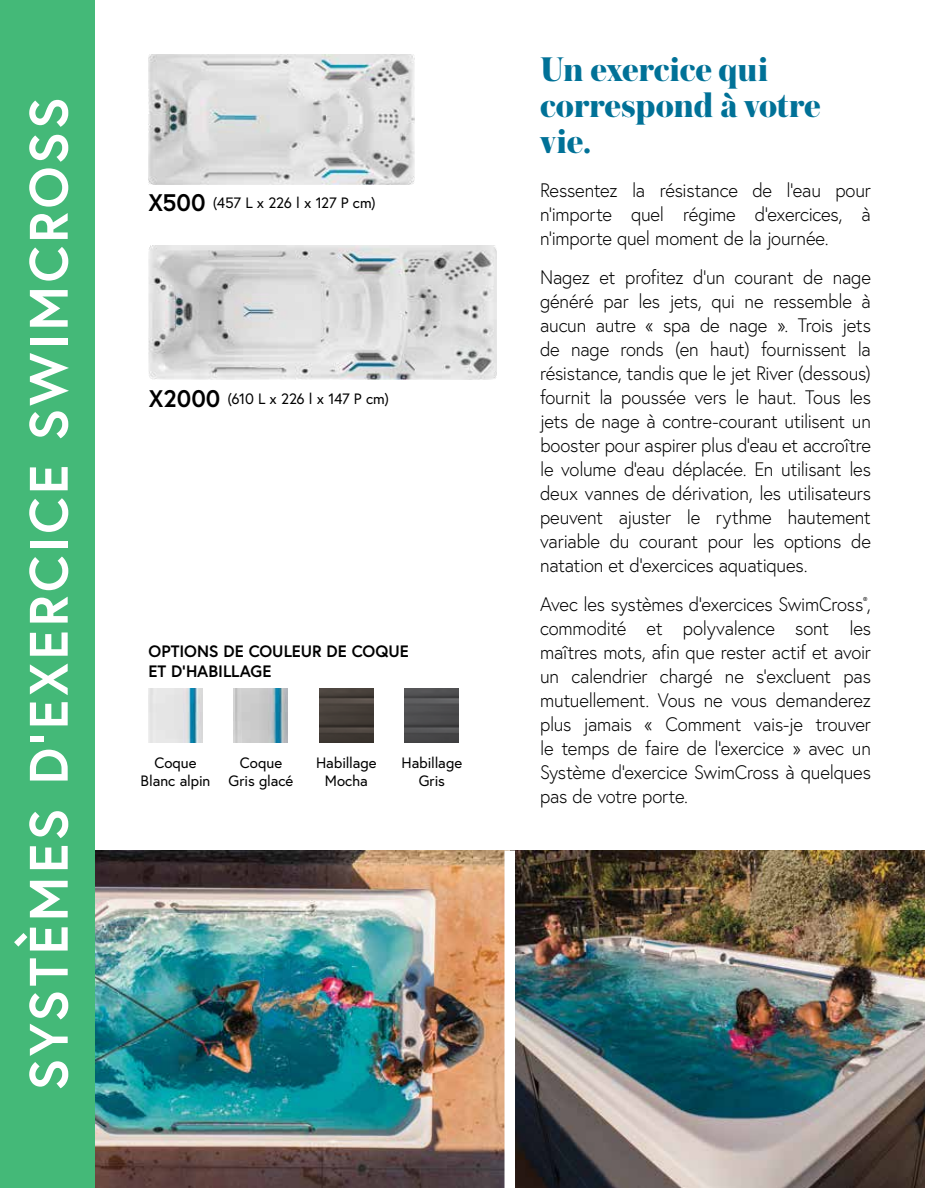
<style>
.page{position:relative;width:925px;height:1188px;background:#fff}
.page>*{position:absolute;margin:0;border:0;box-sizing:border-box;transform-origin:0 0}
.t1{font:700 54px "Europa";letter-spacing:.055em;color:#fff}
.t2{font:800 36px/36px "Austin";color:#007197}
.t3{font:300 19.5px/24px "Europa";letter-spacing:-.01em;color:#000;text-align:justify;scale:.95 1}
.t4{font:700 16.5px/19.8px "Europa";color:#000}
.t5{font:15px/18px "Europa";letter-spacing:-.005em;color:#000;text-align:center}
.s1{font-weight:700;font-size:24px}
</style>
<div class="page">
<img style="left:515px;top:850px;width:410px;height:338px">
<img style="left:94px;top:850px;width:410px;height:338px">
<img style="left:149px;top:245px;width:348px;height:135px">
<img style="left:149px;top:54px;width:265px;height:131px">
<div style="left:0;top:0;width:94px;height:1188px;background:#44b978"></div>
<img style="left:405px;top:688px;width:54px;height:54px">
<img style="left:148px;top:688px;width:54px;height:54px">
<img style="left:234px;top:688px;width:54px;height:54px">
<img style="left:319px;top:688px;width:54px;height:54px">
<h1 class="t1" style="left:14px;top:1091px;width:995px;rotate:-90deg">SYSTÈMES D'EXERCICE SWIMCROSS</h1>
<p class="t5" style="left:148px;top:194px;width:229px"><span class="s1">X500</span> (457 L x 226 l x 127 P cm)</p>
<p class="t5" style="left:149px;top:390px;width:242px"><span class="s1">X2000</span> (610 L x 226 l x 147 P cm)</p>
<p class="t4" style="left:148px;top:641px;width:262px">OPTIONS DE COULEUR DE COQUE<br>ET D'HABILLAGE</p>
<p class="t5" style="left:141px;top:754px;width:71px">Coque<br>Blanc alpin</p>
<p class="t5" style="left:316px;top:754px;width:62px">Habillage<br>Mocha</p>
<p class="t5" style="left:228px;top:754px;width:66px">Coque<br>Gris glacé</p>
<p class="t5" style="left:401px;top:754px;width:62px">Habillage<br>Gris</p>
<h2 class="t2" style="left:540px;top:50px;width:282px">Un exercice qui correspond à votre vie.</h2>
<p class="t3" style="left:540px;top:179px;width:350px">Ressentez la résistance de l'eau pour n'importe quel régime d'exercices, à n'importe quel moment de la journée.</p>
<p class="t3" style="left:540px;top:266px;width:350px">Nagez et profitez d'un courant de nage généré par les jets, qui ne ressemble à aucun autre « spa de nage ». Trois jets de nage ronds (en haut) fournissent la résistance, tandis que le jet River (dessous) fournit la poussée vers le haut. Tous les jets de nage à contre-courant utilisent un booster pour aspirer plus d'eau et accroître le volume d'eau déplacée. En utilisant les deux vannes de dérivation, les utilisateurs peuvent ajuster le rythme hautement variable du courant pour les options de natation et d'exercices aquatiques.</p>
<p class="t3" style="left:540px;top:593px;width:350px">Avec les systèmes d'exercices SwimCross<sup>®</sup>, commodité et polyvalence sont les maîtres mots, afin que rester actif et avoir un calendrier chargé ne s'excluent pas mutuellement. Vous ne vous demanderez plus jamais « Comment vais-je trouver le temps de faire de l'exercice » avec un Système d'exercice SwimCross à quelques pas de votre porte.</p>
</div>
